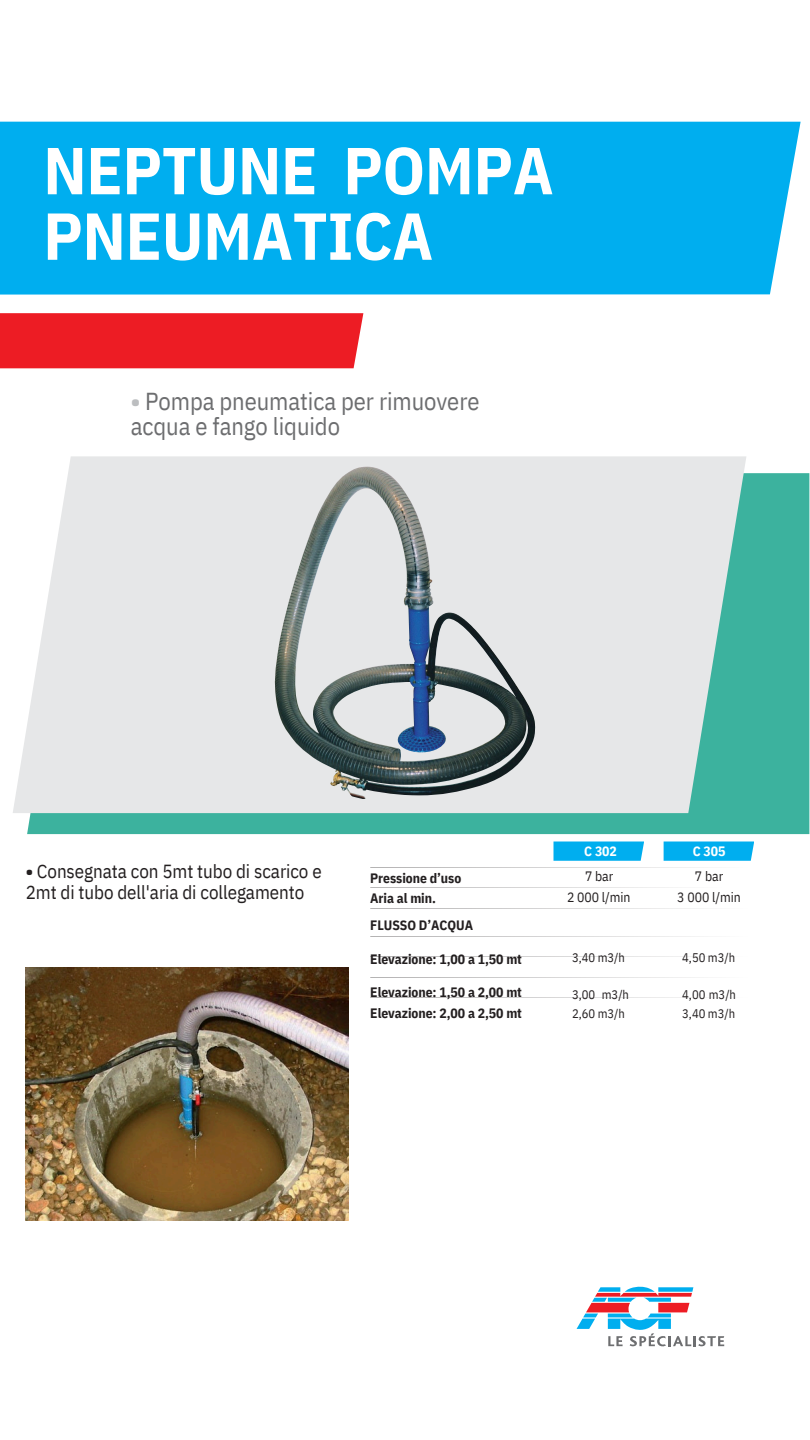
<style>
.page{position:relative;width:810px;height:1440px;background:#fff}
.page>*{position:absolute;margin:0;border:0;box-sizing:border-box;transform-origin:0 0}
.t1{font:700 66.3px/65.5px "IBM Plex Sans Cond";letter-spacing:-.005em;color:#fff}
.t2{font:24.5px/24.5px "IBM Plex Sans Cond";letter-spacing:-.005em;color:#6d6e70}
.t3{font:18.9px/21.3px "IBM Plex Sans Cond";letter-spacing:-.005em;color:#231f20}
.t4{font:700 13.6px/20.4px "IBM Plex Sans Cond";letter-spacing:-.005em;color:#231f20}
.t5{font:13.6px "IBM Plex Sans Cond";letter-spacing:-.005em;color:#231f20}
.t6{font:700 13.6px "IBM Plex Sans Cond";letter-spacing:-.005em;color:#fff}
.t7{font:12.5px/18.7px "IBM Plex Sans Cond";letter-spacing:-.005em;color:#231f20}
.s1{font-weight:700;color:#bcbec0}
.s2{font-weight:700}
</style>
<div class="page">
<div style="left:0;top:122px;width:801px;height:173px;background:#00aeef"></div>
<div style="left:0;top:313px;width:363px;height:55px;background:#ed1c24"></div>
<svg style="left:553px;top:842px;width:91px;height:19px"></svg>
<div style="left:27px;top:473px;width:782px;height:361px;background:#3cb29e"></div>
<svg style="left:13px;top:456px;width:733px;height:357px;fill:#e6e7e8"></svg>
<svg style="left:577px;top:1287px;width:147px;height:59px"></svg>
<svg style="left:664px;top:842px;width:90px;height:19px"></svg>
<img style="left:26px;top:967px;width:322px;height:254px">
<img style="left:275px;top:467px;width:260px;height:332px">
<svg style="left:370px;top:867px;width:330px;height:1px"></svg>
<svg style="left:370px;top:908px;width:330px;height:1px"></svg>
<svg style="left:370px;top:936px;width:330px;height:1px"></svg>
<svg style="left:370px;top:977px;width:330px;height:1px"></svg>
<svg style="left:370px;top:997px;width:330px;height:1px"></svg>
<h3 class="t1" style="left:43px;top:137px;width:512px">NEPTUNE POMPA<br>PNEUMATICA</h3>
<p class="t2" style="left:131px;top:389px;width:350px"><span class="s1">•</span> Pompa pneumatica per rimuovere acqua e fango liquido</p>
<p class="t3" style="left:26px;top:860px;width:298px"><span class="s2">•</span> Consegnata con 5mt tubo di scarico e<br>2mt di tubo dell'aria di collegamento</p>
<p class="t4" style="left:370px;top:868px;width:93px">Pressione d’uso<br>Aria al min.</p>
<p class="t4" style="left:370px;top:915px;width:104px">FLUSSO D’ACQUA</p>
<p class="t4" style="left:370px;top:948px;width:153px">Elevazione: 1,00 a 1,50 mt</p>
<p class="t4" style="left:370px;top:982px;width:153px">Elevazione: 1,50 a 2,00 mt<br>Elevazione: 2,00 a 2,50 mt</p>
<p class="t6" style="left:584px;top:842px;width:34px">C 302</p>
<p class="t5" style="left:585px;top:868px;width:30px">7 bar</p>
<p class="t5" style="left:567px;top:888px;width:65px">2 000 l/min</p>
<p class="t7" style="left:572px;top:948px;width:54px">3,40 m3/h</p>
<p class="t7" style="left:572px;top:985px;width:58px">3,00 m3/h<br>2,60 m3/h</p>
<p class="t6" style="left:693px;top:842px;width:34px">C 305</p>
<p class="t5" style="left:695px;top:868px;width:30px">7 bar</p>
<p class="t5" style="left:677px;top:888px;width:65px">3 000 l/min</p>
<h4 class="t7" style="left:682px;top:948px;width:54px">4,50 m3/h</h4>
<p class="t7" style="left:682px;top:985px;width:55px">4,00 m3/h<br>3,40 m3/h</p>
</div>
